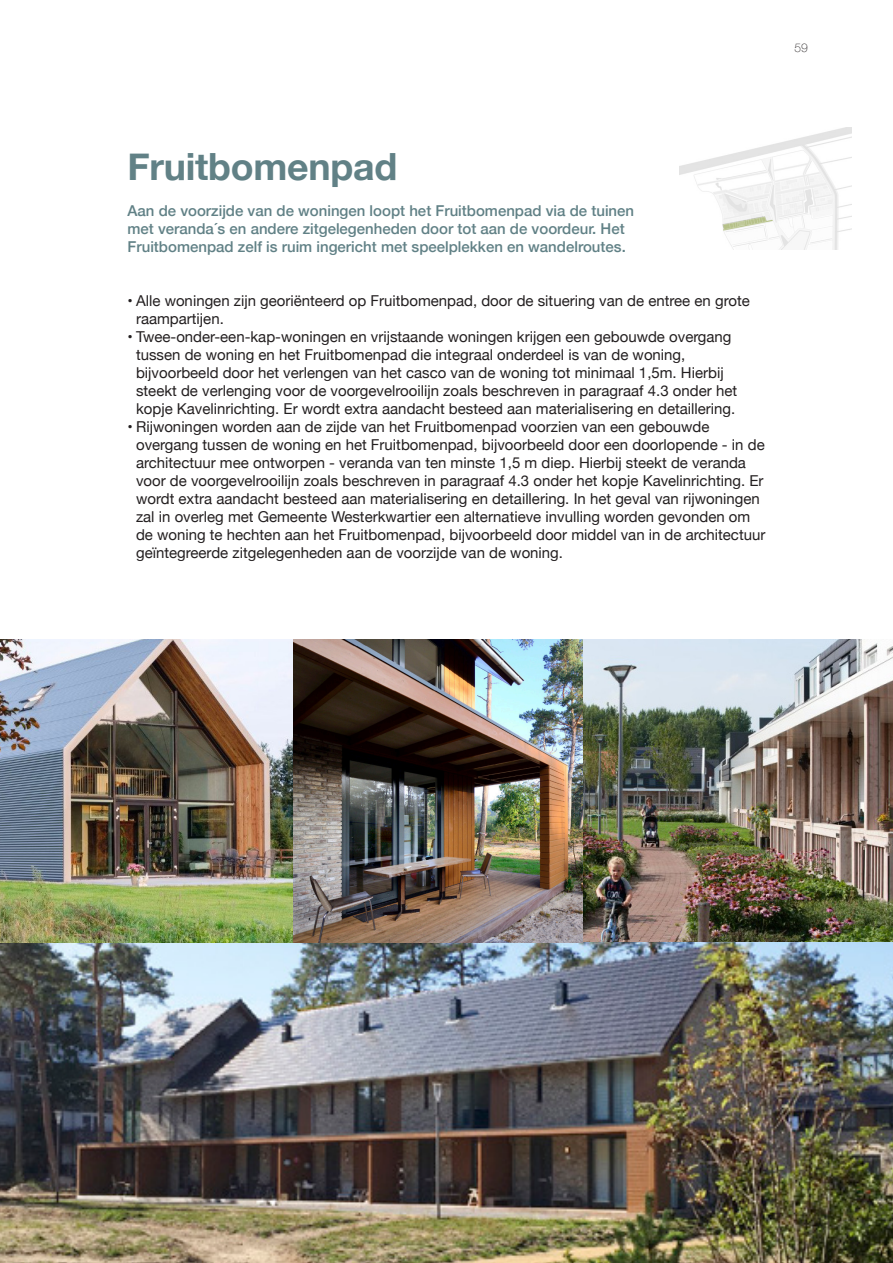
<style>
.page{position:relative;width:893px;height:1263px;background:#fff}
.page>*{position:absolute;margin:0;border:0;box-sizing:border-box;transform-origin:0 0}
.Inleiding_brood{font:700 37.5px "Helvetica Neue";letter-spacing:-.005em;color:#618186}
.t1{font:15px/18px "Helvetica Neue";color:#231f20}
.BROOD_KOPPEN{font:500 15px/18px "Helvetica Neue";color:#618186}
.t2{font:100 12px "Helvetica Neue";color:#231f20}
</style>
<div class="page">
<img style="left:0;top:640px;width:893px;height:623px">
<img style="left:679px;top:128px;width:172px;height:121px">
<p class="t2" style="left:795px;top:39px;width:15px">59</p>
<p class="Inleiding_brood" style="left:128px;top:137px;width:271px">Fruitbomenpad</p>
<p class="BROOD_KOPPEN" style="left:128px;top:200px;width:508px">Aan de voorzijde van de woningen loopt het Fruitbomenpad via de tuinen met veranda´s en andere zitgelegenheden door tot aan de voordeur. Het<br>Fruitbomenpad zelf is ruim ingericht met speelplekken en wandelroutes.</p>
<p class="t1" style="left:136px;top:293px;width:615px;text-indent:-9px">• Alle woningen zijn georiënteerd op Fruitbomenpad, door de situering van de entree en grote raampartijen.</p>
<p class="t1" style="left:136px;top:329px;width:603px;text-indent:-9px">• Twee-onder-een-kap-woningen en vrijstaande woningen krijgen een gebouwde overgang tussen de woning en het Fruitbomenpad die integraal onderdeel is van de woning, bijvoorbeeld door het verlengen van het casco van de woning tot minimaal 1,5m. Hierbij steekt de verlenging voor de voorgevelrooilijn zoals beschreven in paragraaf 4.3 onder het kopje Kavelinrichting. Er wordt extra aandacht besteed aan materialisering en detaillering.</p>
<p class="t1" style="left:136px;top:419px;width:631px;text-indent:-9px">• Rijwoningen worden aan de zijde van het Fruitbomenpad voorzien van een gebouwde overgang tussen de woning en het Fruitbomenpad, bijvoorbeeld door een doorlopende - in de architectuur mee ontworpen - veranda van ten minste 1,5 m diep. Hierbij steekt de veranda voor de voorgevelrooilijn zoals beschreven in paragraaf 4.3 onder het kopje Kavelinrichting. Er wordt extra aandacht besteed aan materialisering en detaillering. In het geval van rijwoningen zal in overleg met Gemeente Westerkwartier een alternatieve invulling worden gevonden om de woning te hechten aan het Fruitbomenpad, bijvoorbeeld door middel van in de architectuur geïntegreerde zitgelegenheden aan de voorzijde van de woning.</p>
</div>
